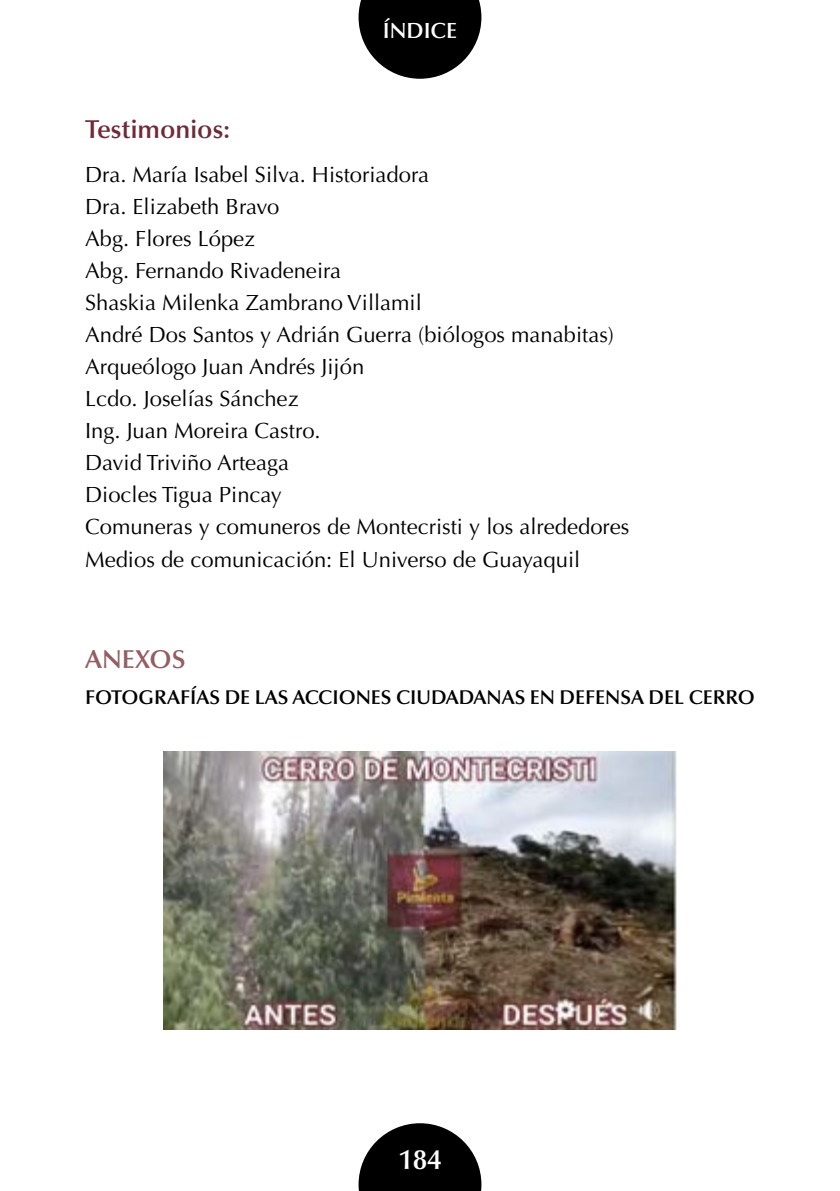
<style>
.page{position:relative;width:840px;height:1191px;background:#fff}
.page>*{position:absolute;margin:0;border:0;box-sizing:border-box;transform-origin:0 0}
.t1{font:600 28px "Optima LT Std";color:#fff}
.t2{font:600 26px "Optima LT Std";color:#6e2a39}
.t3{font:600 26px "Optima LT Std";color:#925e64}
.t4{font:22px/32px "Optima LT Std";color:#000}
.t5{font:600 22px "Optima LT Std";color:#fff}
.t6{font:600 20px "Optima LT Std";color:#000}
</style>
<div class="page">
<svg style="left:358px;top:1123px;width:123px;height:68px"></svg>
<svg style="left:358px;top:0;width:123px;height:79px"></svg>
<img style="left:163px;top:752px;width:513px;height:278px">
<p class="t5" style="left:382px;top:18px;width:76px">ÍNDICE</p>
<p class="t2" style="left:85px;top:114px;width:147px">Testimonios:</p>
<p class="t4" style="left:85px;top:158px;width:545px">Dra. María Isabel Silva. Historiadora<br>Dra. Elizabeth Bravo<br>Abg. Flores López<br>Abg. Fernando Rivadeneira<br>Shaskia Milenka Zambrano Villamil<br>André Dos Santos y Adrián Guerra (biólogos manabitas)<br>Arqueólogo Juan Andrés Jijón<br>Lcdo. Joselías Sánchez<br>Ing. Juan Moreira Castro.<br>David Triviño Arteaga<br>Diocles Tigua Pincay<br>Comuneras y comuneros de Montecristi y los alrededores<br>Medios de comunicación: El Universo de Guayaquil</p>
<p class="t3" style="left:85px;top:644px;width:102px">ANEXOS</p>
<p class="t6" style="left:85px;top:685px;width:670px">FOTOGRAFÍAS DE LAS ACCIONES CIUDADANAS EN DEFENSA DEL CERRO</p>
<p class="t1" style="left:398px;top:1142px;width:45px">184</p>
</div>
